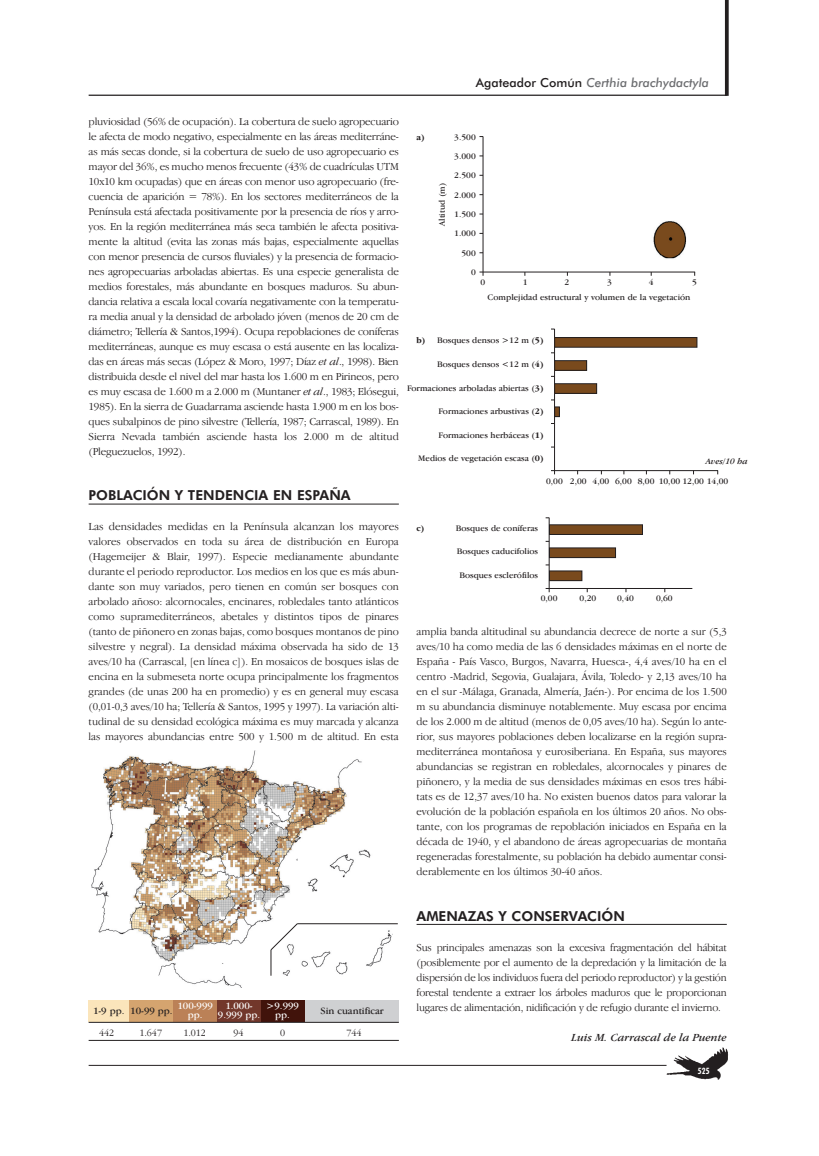
<style>
.page{position:relative;width:819px;height:1156px;background:#fff}
.page>*{position:absolute;margin:0;border:0;box-sizing:border-box;transform-origin:0 0}
.t1{font:800 13.75px "Futura BT";color:#231f20}
.t2{font:italic 500 12.5px "Futura BT";color:#6c6d70}
.t3{font:300 11.25px "Garamond IT Cby BT";color:#231f20}
.t4{font:italic 11.25px "Garamond IT Cby BT";color:#231f20}
.t5{font:300 11px/15px "Garamond IT Cby BT";color:#231f20;text-align:justify}
.t6{font:10px/8.8px "Garamond IT Cby BT";color:#fff;text-align:center}
.t7{font:10px "Garamond IT Cby BT";color:#231f20}
.t8{font:300 10px "Garamond IT Cby BT";color:#231f20}
.t9{font:8.75px "Garamond IT Cby BT";color:#231f20}
.t10{font:italic 8.75px "Garamond IT Cby BT";color:#231f20}
.t11{font:700 8.75px "Garamond IT Cby BT";color:#231f20}
.t12{font:700 condensed 8.75px "Futura BT";color:#fff}
.s1{font-style:normal;color:#231f20}
.s2{font-style:italic}
.s3{font-weight:700}
</style>
<div class="page">
<div style="left:89px;top:1000px;width:310px;height:22px;background:#cfd0d2"></div>
<div style="left:89px;top:1000px;width:215px;height:22px;background:#41130b"></div>
<div style="left:89px;top:1000px;width:171px;height:22px;background:#72372b"></div>
<div style="left:89px;top:1000px;width:127px;height:22px;background:#bb8157"></div>
<div style="left:89px;top:1000px;width:84px;height:22px;background:#d5a46f"></div>
<div style="left:89px;top:1000px;width:40px;height:22px;background:#fbe5bb"></div>
<hr style="left:89px;top:1021px;width:310px;height:1px;background:#231f20">
<hr style="left:89px;top:1039px;width:310px;height:1px;background:#231f20">
<img style="left:91px;top:750px;width:301px;height:237px">
<svg style="left:270px;top:922px;width:28px;height:53px"></svg>
<hr style="left:297px;top:923px;width:101px;height:1px;background:#231f20">
<hr style="left:89px;top:1064px;width:577px;height:1px;background:#231f20">
<img style="left:663px;top:1047px;width:65px;height:33px">
<hr style="left:89px;top:503px;width:310px;height:1px;background:#231f20">
<hr style="left:416px;top:923px;width:310px;height:1px;background:#231f20">
<hr style="left:725px;top:0;width:3px;height:96px;background:#231f20">
<hr style="left:89px;top:95px;width:637px;height:1px;background:#231f20">
<img style="left:653px;top:221px;width:34px;height:31px">
<hr style="left:551px;top:470px;width:167px;height:1px;background:#231f20">
<hr style="left:554px;top:329px;width:1px;height:145px;background:#231f20">
<div style="left:554px;top:337px;width:143px;height:10px;border:1px solid #231f20"></div>
<hr style="left:482px;top:136px;width:1px;height:140px;background:#231f20">
<svg style="left:479px;top:252px;width:216px;height:165px"></svg>
<hr style="left:545px;top:588px;width:147px;height:1px;background:#231f20">
<hr style="left:549px;top:517px;width:1px;height:75px;background:#231f20">
<div style="left:549px;top:524px;width:93px;height:10px;background:#794a1d"></div>
<div style="left:549px;top:547px;width:66px;height:10px;background:#794a1d"></div>
<div style="left:549px;top:547px;width:66px;height:10px;border:1px solid #231f20"></div>
<div style="left:549px;top:571px;width:33px;height:9px;background:#794a1d"></div>
<div style="left:549px;top:570px;width:33px;height:11px;border:1px solid #231f20"></div>
<p class="t2" style="left:476px;top:78px;width:234px"><span class="s1">Agateador Común</span> Certhia brachydactyla</p>
<p class="t5" style="left:89px;top:115px;width:312px">pluviosidad (56% de ocupación). La cobertura de suelo agropecuario le afecta de modo negativo, especialmente en las áreas mediterráne&shy;as más secas donde, si la cobertura de suelo de uso agropecuario es mayor del 36%, es mucho menos frecuente (43% de cuadrículas UTM 10x10 km ocupadas) que en áreas con menor uso agropecuario (fre&shy;cuencia de aparición = 78%). En los sectores mediterráneos de la Península está afectada positivamente por la presencia de ríos y arro&shy;yos. En la región mediterránea más seca también le afecta positiva&shy;mente la altitud (evita las zonas más bajas, especialmente aquellas con menor presencia de cursos fluviales) y la presencia de formacio&shy;nes agropecuarias arboladas abiertas. Es una especie generalista de medios forestales, más abundante en bosques maduros. Su abun&shy;dancia relativa a escala local covaría negativamente con la temperatu&shy;ra media anual y la densidad de arbolado jóven (menos de 20 cm de diámetro; Tellería &amp; Santos,1994). Ocupa repoblaciones de coníferas mediterráneas, aunque es muy escasa o está ausente en las localiza&shy;das en áreas más secas (López &amp; Moro, 1997; Díaz <span class="s2">et al</span>., 1998). Bien distribuida desde el nivel del mar hasta los 1.600 m en Pirineos, pero es muy escasa de 1.600 m a 2.000 m (Muntaner <span class="s2">et al</span>., 1983; Elósegui, 1985). En la sierra de Guadarrama asciende hasta 1.900 m en los bos&shy;ques subalpinos de pino silvestre (Tellería, 1987; Carrascal, 1989). En Sierra Nevada también asciende hasta los 2.000 m de altitud (Pleguezuelos, 1992).</p>
<p class="t1" style="left:89px;top:489px;width:263px">POBLACIÓN Y TENDENCIA EN ESPAÑA</p>
<p class="t3" style="left:89px;top:522px;width:312px">Las densidades medidas en la Península alcanzan los mayores</p>
<p class="t5" style="left:89px;top:535px;width:312px">valores observados en toda su área de distribución en Europa (Hagemeijer &amp; Blair, 1997). Especie medianamente abundante durante el periodo reproductor. Los medios en los que es más abun&shy;dante son muy variados, pero tienen en común ser bosques con arbolado añoso: alcornocales, encinares, robledales tanto atlánticos como supramediterráneos, abetales y distintos tipos de pinares (tanto de piñonero en zonas bajas, como bosques montanos de pino silvestre y negral). La densidad máxima observada ha sido de 13 aves/10 ha (Carrascal, [en línea c]). En mosaicos de bosques islas de encina en la submeseta norte ocupa principalmente los fragmentos grandes (de unas 200 ha en promedio) y es en general muy escasa (0,01-0,3 aves/10 ha; Tellería &amp; Santos, 1995 y 1997). La variación alti&shy;tudinal de su densidad ecológica máxima es muy marcada y alcanza las mayores abundancias entre 500 y 1.500 m de altitud. En esta</p>
<p class="t7" style="left:93px;top:1006px;width:81px">1-9 pp. 10-99 pp.</p>
<p class="t6" style="left:177px;top:1002px;width:37px">100-999 pp.</p>
<p class="t6" style="left:218px;top:1002px;width:44px">1.000-<br>9.999 pp.</p>
<p class="t6" style="left:266px;top:1002px;width:34px">&gt;9.999 pp.</p>
<p class="t7" style="left:320px;top:1006px;width:65px">Sin cuantificar</p>
<p class="t8" style="left:99px;top:1028px;width:17px">442</p>
<p class="t8" style="left:139px;top:1028px;width:24px">1.647</p>
<p class="t8" style="left:183px;top:1028px;width:24px">1.012</p>
<p class="t8" style="left:233px;top:1028px;width:12px">94</p>
<p class="t8" style="left:280px;top:1028px;width:7px">0</p>
<p class="t8" style="left:346px;top:1028px;width:17px">744</p>
<p class="t11" style="left:416px;top:133px;width:10px">a)</p>
<p class="t9" style="left:454px;top:133px;width:23px">3.500</p>
<p class="t9" style="left:454px;top:153px;width:23px">3.000</p>
<p class="t9" style="left:454px;top:172px;width:23px">2.500</p>
<p class="t9" style="left:438px;top:226px;width:44px;rotate:-90deg">Altitud (m)</p>
<p class="t9" style="left:454px;top:191px;width:23px">2.000</p>
<p class="t9" style="left:454px;top:211px;width:23px">1.500</p>
<p class="t9" style="left:454px;top:230px;width:23px">1.000</p>
<p class="t9" style="left:461px;top:249px;width:16px">500</p>
<p class="t9" style="left:471px;top:269px;width:6px">0</p>
<p class="t9" style="left:480px;top:279px;width:6px">0</p>
<p class="t9" style="left:522px;top:279px;width:6px">1</p>
<p class="t9" style="left:564px;top:279px;width:6px">2</p>
<p class="t9" style="left:607px;top:279px;width:6px">3</p>
<p class="t9" style="left:648px;top:279px;width:6px">4</p>
<p class="t9" style="left:692px;top:279px;width:6px">5</p>
<p class="t9" style="left:487px;top:294px;width:204px">Complejidad estructural y volumen de la vegetación</p>
<p class="t11" style="left:416px;top:336px;width:10px">b)</p>
<p class="t9" style="left:437px;top:337px;width:108px">Bosques densos &gt;12 m (<span class="s3">5)</span></p>
<p class="t9" style="left:437px;top:361px;width:108px">Bosques densos &lt;12 m (<span class="s3">4)</span></p>
<p class="t9" style="left:407px;top:384px;width:138px">Formaciones arboladas abiertas (<span class="s3">3)</span></p>
<p class="t9" style="left:438px;top:408px;width:107px">Formaciones arbustivas (<span class="s3">2)</span></p>
<p class="t9" style="left:438px;top:431px;width:106px">Formaciones herbáceas (<span class="s3">1)</span></p>
<p class="t9" style="left:418px;top:455px;width:127px">Medios de vegetación escasa (<span class="s3">0)</span></p>
<p class="t10" style="left:705px;top:457px;width:43px">Aves/10 ha</p>
<p class="t11" style="left:416px;top:524px;width:9px">c)</p>
<p class="t9" style="left:546px;top:477px;width:184px">0,00 2,00 4,00 6,00 8,00 10,00 12,00 14,00</p>
<p class="t9" style="left:456px;top:524px;width:84px">Bosques de coníferas</p>
<p class="t9" style="left:456px;top:548px;width:83px">Bosques caducifolios</p>
<p class="t9" style="left:459px;top:571px;width:80px">Bosques esclerófilos</p>
<p class="t9" style="left:540px;top:595px;width:18px">0,00</p>
<p class="t9" style="left:579px;top:595px;width:18px">0,20</p>
<p class="t9" style="left:617px;top:595px;width:18px">0,40</p>
<p class="t9" style="left:656px;top:595px;width:18px">0,60</p>
<p class="t5" style="left:416px;top:625px;width:312px">amplia banda altitudinal su abundancia decrece de norte a sur (5,3 aves/10 ha como media de las 6 densidades máximas en el norte de España - País Vasco, Burgos, Navarra, Huesca-, 4,4 aves/10 ha en el centro -Madrid, Segovia, Gualajara, Ávila, Toledo- y 2,13 aves/10 ha en el sur -Málaga, Granada, Almería, Jaén-). Por encima de los 1.500 m su abundancia disminuye notablemente. Muy escasa por encima de los 2.000 m de altitud (menos de 0,05 aves/10 ha). Según lo ante&shy;rior, sus mayores poblaciones deben localizarse en la región supra&shy;mediterránea montañosa y eurosiberiana. En España, sus mayores abundancias se registran en robledales, alcornocales y pinares de piñonero, y la media de sus densidades máximas en esos tres hábi&shy;tats es de 12,37 aves/10 ha. No existen buenos datos para valorar la evolución de la población española en los últimos 20 años. No obs&shy;tante, con los programas de repoblación iniciados en España en la década de 1940, y el abandono de áreas agropecuarias de montaña regeneradas forestalmente, su población ha debido aumentar consi&shy;derablemente en los últimos 30-40 años.</p>
<p class="t1" style="left:416px;top:909px;width:210px">AMENAZAS Y CONSERVACIÓN</p>
<p class="t5" style="left:416px;top:940px;width:312px">Sus principales amenazas son la excesiva fragmentación del hábitat (posiblemente por el aumento de la depredación y la limitación de la dispersión de los individuos fuera del periodo reproductor) y la gestión forestal tendente a extraer los árboles maduros que le proporcionan lugares de alimentación, nidificación y de refugio durante el invierno.</p>
<p class="t4" style="left:571px;top:1032px;width:157px">Luis M. Carrascal de la Puente</p>
<p class="t12" style="left:698px;top:1066px;width:13px">525</p>
</div>
